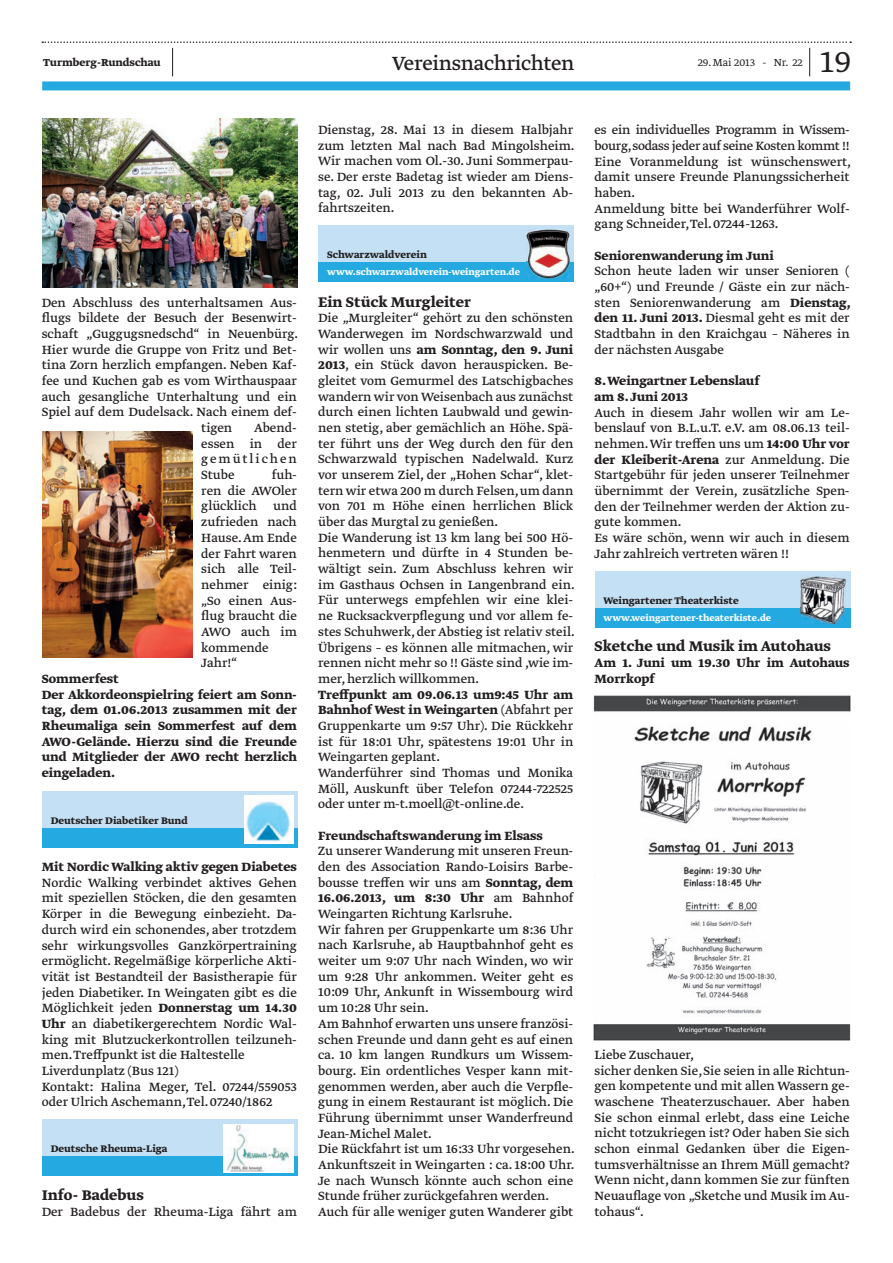
<style>
.page{position:relative;width:893px;height:1263px;background:#fff}
.page>*{position:absolute;margin:0;border:0;box-sizing:border-box;transform-origin:0 0}
.t1{font:300 36px "Greta Text Std";color:#231f20}
.t2{font:22.5px "Greta Text Std";letter-spacing:-.015em;color:#231f20}
.t3{font:16.5px "Greta Text Std Bold Min";color:#231f20}
.t4{font:14.1px/15.8px "Greta Text Std";color:#231f20}
.t5{font:700 14.1px/15.8px "Greta Text Std";color:#231f20}
.t6{font:700 12px "Greta Text Std";color:#231f20}
.t7{font:300 12px "Greta Text Std";color:#231f20}
.t8{font:700 11.25px "Greta Text Std";color:#231f20}
.t9{font:700 10.5px "Greta Text Std";color:#fff}
.s1{font-weight:700}
</style>
<div class="page">
<div style="left:42px;top:81px;width:808px;height:9px;background:#24aae1"></div>
<svg style="left:42px;top:41px;width:809px;height:35px"></svg>
<div style="left:319px;top:225px;width:255px;height:57px;background:#c3e0f4"></div>
<div style="left:319px;top:262px;width:255px;height:20px;background:#24aae1"></div>
<img style="left:526px;top:229px;width:44px;height:49px">
<div style="left:595px;top:571px;width:255px;height:57px;background:#c3e0f4"></div>
<div style="left:595px;top:608px;width:255px;height:20px;background:#24aae1"></div>
<img style="left:800px;top:576px;width:46px;height:48px">
<div style="left:43px;top:791px;width:255px;height:57px;background:#c3e0f4"></div>
<div style="left:43px;top:828px;width:255px;height:20px;background:#24aae1"></div>
<img style="left:244px;top:796px;width:49px;height:48px">
<div style="left:43px;top:1119px;width:255px;height:57px;background:#c3e0f4"></div>
<div style="left:43px;top:1156px;width:255px;height:20px;background:#24aae1"></div>
<div style="left:223px;top:1124px;width:70px;height:48px;background:#fff"></div>
<img style="left:226px;top:1125px;width:65px;height:46px">
<img style="left:43px;top:118px;width:255px;height:169px">
<img style="left:43px;top:431px;width:150px;height:226px">
<img style="left:593px;top:695px;width:257px;height:17px">
<img style="left:593px;top:761px;width:257px;height:280px">
<img style="left:634px;top:726px;width:178px;height:16px">
<p class="t6" style="left:43px;top:58px;width:119px">Turmberg-Rundschau</p>
<h2 class="t2" style="left:392px;top:54px;width:184px">Vereinsnachrichten</h2>
<h1 class="t1" style="left:820px;top:41px;width:32px">19</h1>
<p class="t7" style="left:698px;top:56px;width:106px">29. Mai 2013 - Nr. 22</p>
<p class="t4" style="left:42px;top:295px;width:257px">Den Abschluss des unterhaltsamen Aus-</p>
<p class="t4" style="left:42px;top:311px;width:257px">flugs bildete der Besuch der Besenwirt-</p>
<p class="t4" style="left:42px;top:327px;width:258px">schaft „Guggugsnedschd“ in Neuenbü rg.</p>
<p class="t4" style="left:42px;top:342px;width:257px">Hier wurde die Gruppe von Fritz und Bet-</p>
<p class="t4" style="left:42px;top:358px;width:257px">tina Zorn herzlich empfangen. Neben Kaf-</p>
<p class="t4" style="left:42px;top:374px;width:257px">fee und Kuchen gab es vom Wirthauspaar</p>
<p class="t4" style="left:42px;top:389px;width:257px">auch gesangliche Unterhaltung und ein</p>
<p class="t4" style="left:42px;top:405px;width:257px">Spiel auf dem Dudelsack. Nach einem def-</p>
<p class="t4" style="left:201px;top:421px;width:32px">tigen</p>
<p class="t4" style="left:201px;top:421px;width:97px;text-align:justify;text-indent:53px">Abend&shy;essen in der gemü tlichen Stube</p>
<p class="t4" style="left:201px;top:468px;width:97px;text-indent:71px">fuh&shy;ren die AWOler glü cklich und zufrieden nach<br>Hause. Am Ende der Fahrt waren sich alle Teil&shy;nehmer einig: „So einen Aus&shy;flug braucht die<br>AWO auch im kommende<br>Jahr!“</p>
<p class="t5" style="left:42px;top:671px;width:257px">Sommerfest<br>Der Akkordeonspielring feiert am Sonn&shy;tag, dem 01.06.2013 zusammen mit der<br>Rheumaliga sein Sommerfest auf dem<br>AWO-Gelände. Hierzu sind die Freunde und Mitglieder der AWO recht herzlich eingeladen.</p>
<p class="t8" style="left:51px;top:816px;width:138px">Deutscher Diabetiker Bund</p>
<p class="t5" style="left:42px;top:860px;width:257px">Mit Nordic Walking aktiv gegen Diabetes</p>
<p class="t4" style="left:42px;top:875px;width:257px">Nordic Walking verbindet aktives Gehen mit speziellen Stöcken, die den gesamten Körper in die Bewegung einbezieht. Da&shy;durch wird ein schonendes, aber trotzdem sehr wirkungsvolles Ganzkörpertraining ermöglicht. Regelmäßige körperliche Akti&shy;vität ist Bestandteil der Basistherapie fü r jeden Diabetiker. In Weingaten gibt es die Möglichkeit jeden <span class="s1">Donnerstag um 14.30<br>Uhr</span> an diabetikergerechtem Nordic Wal&shy;king mit Blutzuckerkontrollen teilzuneh&shy;men. Treffpunkt ist die Haltestelle Liverdunplatz (Bus 121)<br>Kontakt: Halina Meger, Tel. 07244/559053 oder Ulrich Aschemann, Tel. 07240/1862</p>
<p class="t8" style="left:51px;top:1144px;width:118px">Deutsche Rheuma-Liga</p>
<p class="t3" style="left:42px;top:1185px;width:104px">Info- Badebus</p>
<p class="t4" style="left:42px;top:1204px;width:257px">Der Badebus der Rheuma-Liga fährt am</p>
<p class="t4" style="left:318px;top:123px;width:258px;text-align:justify">Dienstag, 28. Mai 13 in diesem Halbjahr zum letzten Mal nach Bad Mingolsheim.<br>Wir machen vom Ol.-30. Juni Sommerpau&shy;se. Der erste Badetag ist wieder am Diens&shy;tag, 02. Juli 2013 zu den bekannten Ab&shy;fahrtszeiten.</p>
<p class="t8" style="left:327px;top:250px;width:101px">Schwarzwaldverein</p>
<p class="t9" style="left:327px;top:267px;width:194px">www.schwarzwaldverein-weingarten.de</p>
<p class="t3" style="left:318px;top:292px;width:154px">Ein Stü ck Murgleiter</p>
<p class="t4" style="left:318px;top:311px;width:258px">Die „Murgleiter“ gehört zu den schönsten Wanderwegen im Nordschwarzwald und wir wollen uns <span class="s1">am Sonntag, den 9. Juni 2013</span>, ein Stü ck davon herauspicken. Be&shy;gleitet vom Gemurmel des Latschigbaches wandern wir von Weisenbach aus zunächst durch einen lichten Laubwald und gewin&shy;nen stetig, aber gemächlich an Höhe. Spä&shy;ter fü hrt uns der Weg durch den fü r den Schwarzwald typischen Nadelwald. Kurz vor unserem Ziel, der „Hohen Schar“, klet&shy;tern wir etwa 200 m durch Felsen, um dann von 701 m Höhe einen herrlichen Blick ü ber das Murgtal zu genießen.<br>Die Wanderung ist 13 km lang bei 500 Hö&shy;henmetern und dü rfte in 4 Stunden be&shy;wältigt sein. Zum Abschluss kehren wir im Gasthaus Ochsen in Langenbrand ein.<br>Fü r unterwegs empfehlen wir eine klei&shy;ne Rucksackverpflegung und vor allem fe&shy;stes Schuhwerk, der Abstieg ist relativ steil.<br>Übrigens – es können alle mitmachen, wir rennen nicht mehr so !! Gäste sind ,wie im&shy;mer, herzlich willkommen.</p>
<p class="t4" style="left:318px;top:687px;width:257px"><span class="s1">Treffpunkt am 09.06.13 um9:45 Uhr am Bahnhof West in Weingarten</span> (Abfahrt per Gruppenkarte um 9:57 Uhr). Die Rü ckkehr ist fü r 18:01 Uhr, spätestens 19:01 Uhr in Weingarten geplant.<br>Wanderfü hrer sind Thomas und Monika Möll, Auskunft ü ber Telefon 07244-722525 oder unter m-t.moell@t-online.de.</p>
<p class="t5" style="left:318px;top:828px;width:226px">Freundschaftswanderung im Elsass</p>
<p class="t4" style="left:318px;top:844px;width:258px">Zu unserer Wanderung mit unseren Freun&shy;den des Association Rando-Loisirs Barbe&shy;bousse treffen wir uns am <span class="s1">Sonntag, dem 16.06.2013, um 8:30 Uhr</span> am Bahnhof Weingarten Richtung Karlsruhe.<br>Wir fahren per Gruppenkarte um 8:36 Uhr nach Karlsruhe, ab Hauptbahnhof geht es weiter um 9:07 Uhr nach Winden, wo wir um 9:28 Uhr ankommen. Weiter geht es 10:09 Uhr, Ankunft in Wissembourg wird um 10:28 Uhr sein.<br>Am Bahnhof erwarten uns unsere französi&shy;schen Freunde und dann geht es auf einen ca. 10 km langen Rundkurs um Wissem&shy;bourg. Ein ordentliches Vesper kann mit&shy;genommen werden, aber auch die Verpfle&shy;gung in einem Restaurant ist möglich. Die Fü hrung ü bernimmt unser Wanderfreund Jean-Michel Malet.<br>Die Rü ckfahrt ist um 16:33 Uhr vorgesehen.<br>Ankunftszeit in Weingarten : ca. 18:00 Uhr.<br>Je nach Wunsch könnte auch schon eine Stunde frü her zurü ckgefahren werden.<br>Auch fü r alle weniger guten Wanderer gibt</p>
<p class="t4" style="left:595px;top:123px;width:258px">es ein individuelles Programm in Wissem&shy;bourg,sodass jeder auf seine Kosten kommt !!<br>Eine Voranmeldung ist wü nschenswert, damit unsere Freunde Planungssicherheit haben.<br>Anmeldung bitte bei Wanderfü hrer Wolf&shy;gang Schneider, Tel. 07244-1263.</p>
<p class="t5" style="left:595px;top:248px;width:181px">Seniorenwanderung im Juni</p>
<p class="t4" style="left:595px;top:264px;width:258px;text-align:justify">Schon heute laden wir unser Senioren ( „60+“) und Freunde / Gäste ein zur näch&shy;sten Seniorenwanderung am <span class="s1">Dienstag, den 11. Juni 2013.</span> Diesmal geht es mit der Stadtbahn in den Kraichgau – Näheres in der nächsten Ausgabe</p>
<p class="t5" style="left:595px;top:374px;width:166px">8. Weingartner Lebenslauf am 8. Juni 2013</p>
<p class="t4" style="left:595px;top:405px;width:257px">Auch in diesem Jahr wollen wir am Le&shy;benslauf von B.L.u.T. e.V. am 08.06.13 teil&shy;nehmen. Wir treffen uns um <span class="s1">14:00 Uhr vor der Kleiberit-Arena</span> zur Anmeldung. Die Startgebü hr fü r jeden unserer Teilnehmer ü bernimmt der Verein, zusätzliche Spen&shy;den der Teilnehmer werden der Aktion zu&shy;gute kommen.<br>Es wäre schön, wenn wir auch in diesem Jahr zahlreich vertreten wären !!</p>
<p class="t8" style="left:604px;top:596px;width:137px">Weingartener Theaterkiste</p>
<p class="t9" style="left:604px;top:613px;width:169px">www.weingartener-theaterkiste.de</p>
<p class="t3" style="left:595px;top:637px;width:238px">Sketche und Musik im Autohaus</p>
<p class="t5" style="left:595px;top:656px;width:257px">Am 1. Juni um 19.30 Uhr im Autohaus<br>Morrkopf</p>
<p class="t4" style="left:595px;top:1047px;width:257px">Liebe Zuschauer,<br>sicher denken Sie, Sie seien in alle Richtun&shy;gen kompetente und mit allen Wassern ge&shy;waschene Theaterzuschauer. Aber haben Sie schon einmal erlebt, dass eine Leiche nicht totzukriegen ist? Oder haben Sie sich schon einmal Gedanken ü ber die Eigen&shy;tumsverhältnisse an Ihrem Mü ll gemacht?<br>Wenn nicht, dann kommen Sie zur fü nften Neuauflage von „Sketche und Musik im Au&shy;tohaus“.</p>
</div>
